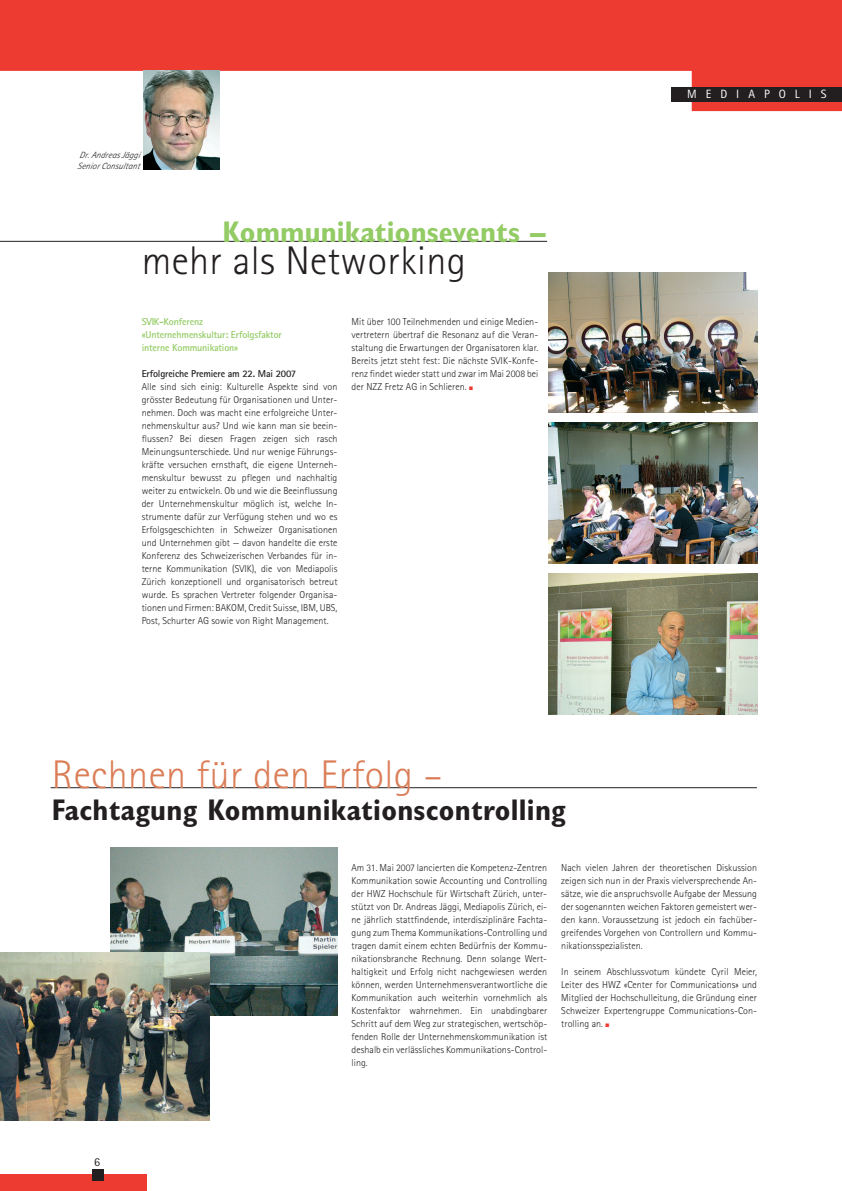
<style>
.page{position:relative;width:842px;height:1191px;background:#fff}
.page>*{position:absolute;margin:0;border:0;box-sizing:border-box;transform-origin:0 0}
.t1{font:300 40px "AT Rotis Sans Serif";letter-spacing:.01em;color:#db7e58}
.t2{font:300 40px "AT Rotis Sans Serif";letter-spacing:.01em;color:#231f20}
.t3{font:700 condensed 30px "Gill Sans";letter-spacing:.01em;color:#231f20}
.t4{font:700 condensed 30px "Gill Sans";letter-spacing:.005em;color:#93cb64}
.t5{font:12px "AT Rotis Sans Serif";letter-spacing:.75em;color:#fff}
.t6{font:12px "AT Rotis Sans Serif";color:#231f20}
.t7{font:300 10px/13px "AT Rotis Sans Serif";letter-spacing:.005em;color:#231f20;text-align:justify}
.t8{font:700 10px/13px "AT Rotis Sans Serif";letter-spacing:-.015em;color:#93cb64}
.t9{font:700 10px "AT Rotis Sans Serif";letter-spacing:-.015em;color:#231f20}
.t10{font:italic 300 9px/11px "AT Rotis Sans Serif";letter-spacing:.01em;color:#231f20}
.s1{color:#ee3b32}
</style>
<div class="page">
<div style="left:0;top:1174px;width:147px;height:17px;background:#ee3b32"></div>
<div style="left:92px;top:1169px;width:11px;height:12px;background:#231f20"></div>
<svg style="left:0;top:0;width:842px;height:111px;fill:#ee3b32"></svg>
<div style="left:672px;top:87px;width:170px;height:15px;background:#231f20"></div>
<hr style="left:0;top:241px;width:547px;height:1px;background:#231f20">
<img style="left:143px;top:71px;width:77px;height:98px">
<hr style="left:51px;top:787px;width:706px;height:1px;background:#231f20">
<img style="left:548px;top:272px;width:210px;height:141px">
<img style="left:548px;top:423px;width:210px;height:141px">
<img style="left:548px;top:574px;width:210px;height:140px">
<img style="left:111px;top:848px;width:226px;height:167px">
<img style="left:0;top:952px;width:210px;height:168px">
<p class="t10" style="left:77px;top:150px;width:64px">Dr.Andreas Jäggi<br>Senior Consultant</p>
<h2 class="t4" style="left:223px;top:220px;width:324px">Kommunikationsevents –</h2>
<h1 class="t2" style="left:142px;top:246px;width:326px">mehr als Networking</h1>
<p class="t7" style="left:351px;top:316px;width:188px">Mit über 100 Teilnehmenden und einige Medien&shy;vertretern übertraf die Resonanz auf die Veran&shy;staltung die Erwartungen der Organisatoren klar.<br>Bereits jetzt steht fest: Die nächste SVIK-Konfe&shy;renz findet wieder statt und zwar im Mai 2008 bei der NZZ Fretz AG in Schlieren. <span class="s1">■</span></p>
<p class="t8" style="left:142px;top:316px;width:142px">SVIK-Konferenz «Unternehmenskultur: Erfolgsfaktor interne Kommunikation»</p>
<p class="t9" style="left:142px;top:370px;width:156px">Erfolgreiche Premiere am 22. Mai 2007</p>
<p class="t7" style="left:142px;top:381px;width:197px">Alle sind sich einig: Kulturelle Aspekte sind von grösster Bedeutung für Organisationen und Unter&shy;nehmen. Doch was macht eine erfolgreiche Unter&shy;nehmenskultur aus? Und wie kann man sie beein&shy;flussen? Bei diesen Fragen zeigen sich rasch Meinungsunterschiede. Und nur wenige Führungs&shy;kräfte versuchen ernsthaft, die eigene Unterneh&shy;menskultur bewusst zu pflegen und nachhaltig weiter zu entwickeln. Ob und wie die Beeinflussung der Unternehmenskultur möglich ist, welche In&shy;strumente dafür zur Verfügung stehen und wo es Erfolgsgeschichten in Schweizer Organisationen und Unternehmen gibt — davon handelte die erste Konferenz des Schweizerischen Verbandes für in&shy;terne Kommunikation (SVIK), die von Mediapolis Zürich konzeptionell und organisatorisch betreut wurde. Es sprachen Vertreter folgender Organisa&shy;tionen und Firmen: BAKOM, Credit Suisse, IBM, UBS, Post, Schurter AG sowie von Right Management.</p>
<h1 class="t1" style="left:52px;top:760px;width:392px">Rechnen für den Erfolg –</h1>
<h2 class="t3" style="left:52px;top:798px;width:515px">Fachtagung Kommunikationscontrolling</h2>
<p class="t5" style="left:687px;top:90px;width:141px">MEDIAPOLIS</p>
<p class="t6" style="left:94px;top:1158px;width:7px">6</p>
<p class="t7" style="left:351px;top:862px;width:197px">Am 31. Mai 2007 lancierten die Kompetenz-Zentren Kommunikation sowie Accounting und Controlling der HWZ Hochschule für Wirtschaft Zürich, unter&shy;stützt von Dr. Andreas Jäggi, Mediapolis Zürich, ei&shy;ne jährlich stattfindende, interdisziplinäre Fachta&shy;gung zum Thema Kommunikations-Controlling und tragen damit einem echten Bedürfnis der Kommu&shy;nikationsbranche Rechnung. Denn solange Wert&shy;haltigkeit und Erfolg nicht nachgewiesen werden können, werden Unternehmensverantwortliche die Kommunikation auch weiterhin vornehmlich als Kostenfaktor wahrnehmen. Ein unabdingbarer Schritt auf dem Weg zur strategischen, wertschöp&shy;fenden Rolle der Unternehmenskommunikation ist deshalb ein verlässliches Kommunikations-Control&shy;ling.</p>
<p class="t7" style="left:561px;top:862px;width:197px">Nach vielen Jahren der theoretischen Diskussion zeigen sich nun in der Praxis vielversprechende An&shy;sätze, wie die anspruchsvolle Aufgabe der Messung der sogenannten weichen Faktoren gemeistert wer&shy;den kann. Voraussetzung ist jedoch ein fachüber&shy;greifendes Vorgehen von Controllern und Kommu&shy;nikationsspezialisten.</p>
<p class="t7" style="left:561px;top:966px;width:197px">In seinem Abschlussvotum kündete Cyril Meier, Leiter des HWZ «Center for Communications» und Mitglied der Hochschulleitung, die Gründung einer Schweizer Expertengruppe Communications-Con&shy;trolling an. <span class="s1">■</span></p>
</div>
